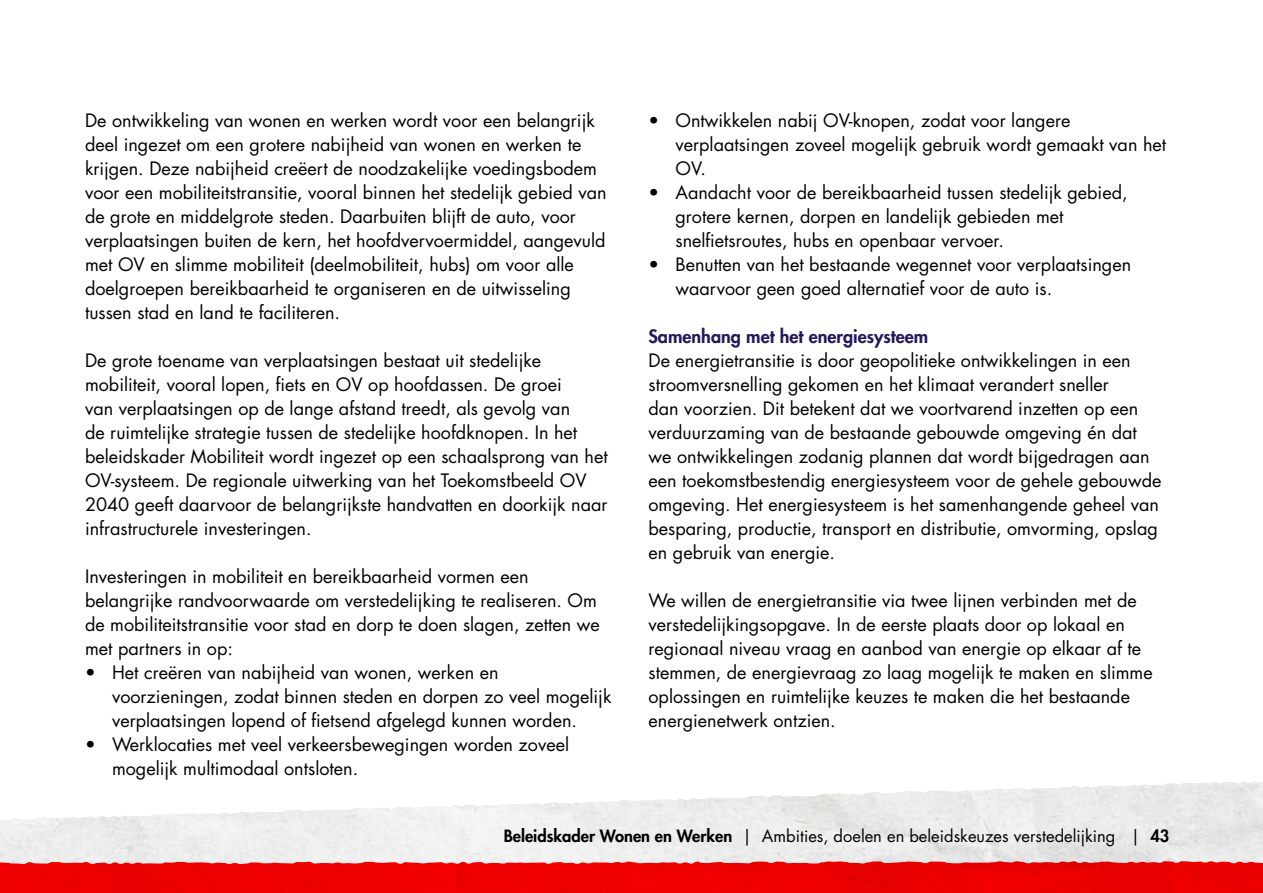
<style>
.page{position:relative;width:1263px;height:893px;background:#fff}
.page>*{position:absolute;margin:0;border:0;box-sizing:border-box;transform-origin:0 0}
.t1{font:18px/24px "Futura Std";color:#000}
.t2{font:800 18px "Futura Std";color:#24195d}
.t3{font:16.5px "Futura Std";color:#000}
.s1{font-weight:800}
</style>
<div class="page">
<svg style="left:0;top:792px;width:1263px;height:69px;fill:#eee"></svg>
<img style="left:889px;top:781px;width:374px;height:12px">
<svg style="left:0;top:861px;width:1263px;height:32px;background:#ec0b0b"></svg>
<p class="t1" style="left:85px;top:109px;width:523px">De ontwikkeling van wonen en werken wordt voor een belangrijk deel ingezet om een grotere nabijheid van wonen en werken te krijgen. Deze nabijheid creëert de noodzakelijke voedingsbodem voor een mobiliteitstransitie, vooral binnen het stedelijk gebied van de grote en middelgrote steden. Daarbuiten blijft de auto, voor verplaatsingen buiten de kern, het hoofdvervoermiddel, aangevuld met OV en slimme mobiliteit (deelmobiliteit, hubs) om voor alle doelgroepen bereikbaarheid te organiseren en de uitwisseling tussen stad en land te faciliteren.</p>
<p class="t1" style="left:85px;top:349px;width:524px">De grote toename van verplaatsingen bestaat uit stedelijke mobiliteit, vooral lopen, fiets en OV op hoofdassen. De groei<br>van verplaatsingen op de lange afstand treedt, als gevolg van<br>de ruimtelijke strategie tussen de stedelijke hoofdknopen. In het beleidskader Mobiliteit wordt ingezet op een schaalsprong van het OV-systeem. De regionale uitwerking van het Toekomstbeeld OV 2040 geeft daarvoor de belangrijkste handvatten en doorkijk naar infrastructurele investeringen.</p>
<p class="t1" style="left:85px;top:565px;width:516px">Investeringen in mobiliteit en bereikbaarheid vormen een belangrijke randvoorwaarde om verstedelijking te realiseren. Om de mobiliteitstransitie voor stad en dorp te doen slagen, zetten we met partners in op:</p>
<p class="t1" style="left:112px;top:661px;width:501px;text-indent:-27px">• Het creëren van nabijheid van wonen, werken en voorzieningen, zodat binnen steden en dorpen zo veel mogelijk verplaatsingen lopend of fietsend afgelegd kunnen worden.</p>
<p class="t1" style="left:112px;top:733px;width:459px;text-indent:-27px">• Werklocaties met veel verkeersbewegingen worden zoveel mogelijk multimodaal ontsloten.</p>
<p class="t1" style="left:675px;top:109px;width:492px;text-indent:-27px">• Ontwikkelen nabij OV-knopen, zodat voor langere verplaatsingen zoveel mogelijk gebruik wordt gemaakt van het<br>OV.</p>
<p class="t1" style="left:675px;top:181px;width:454px;text-indent:-27px">• Aandacht voor de bereikbaarheid tussen stedelijk gebied, grotere kernen, dorpen en landelijk gebieden met snelfietsroutes, hubs en openbaar vervoer.</p>
<p class="t1" style="left:675px;top:253px;width:457px;text-indent:-27px">• Benutten van het bestaande wegennet voor verplaatsingen waarvoor geen goed alternatief voor de auto is.</p>
<p class="t2" style="left:648px;top:325px;width:281px">Samenhang met het energiesysteem</p>
<p class="t1" style="left:648px;top:349px;width:514px">De energietransitie is door geopolitieke ontwikkelingen in een stroomversnelling gekomen en het klimaat verandert sneller<br>dan voorzien. Dit betekent dat we voortvarend inzetten op een verduurzaming van de bestaande gebouwde omgeving én dat we ontwikkelingen zodanig plannen dat wordt bijgedragen aan een toekomstbestendig energiesysteem voor de gehele gebouwde omgeving. Het energiesysteem is het samenhangende geheel van besparing, productie, transport en distributie, omvorming, opslag en gebruik van energie.</p>
<p class="t1" style="left:648px;top:589px;width:506px">We willen de energietransitie via twee lijnen verbinden met de verstedelijkingsopgave. In de eerste plaats door op lokaal en regionaal niveau vraag en aanbod van energie op elkaar af te stemmen, de energievraag zo laag mogelijk te maken en slimme oplossingen en ruimtelijke keuzes te maken die het bestaande energienetwerk ontzien.</p>
<p class="t3" style="left:504px;top:826px;width:667px"><span class="s1">Beleidskader Wonen en Werken</span> | Ambities, doelen en beleidskeuzes verstedelijking | <span class="s1">43</span></p>
</div>
